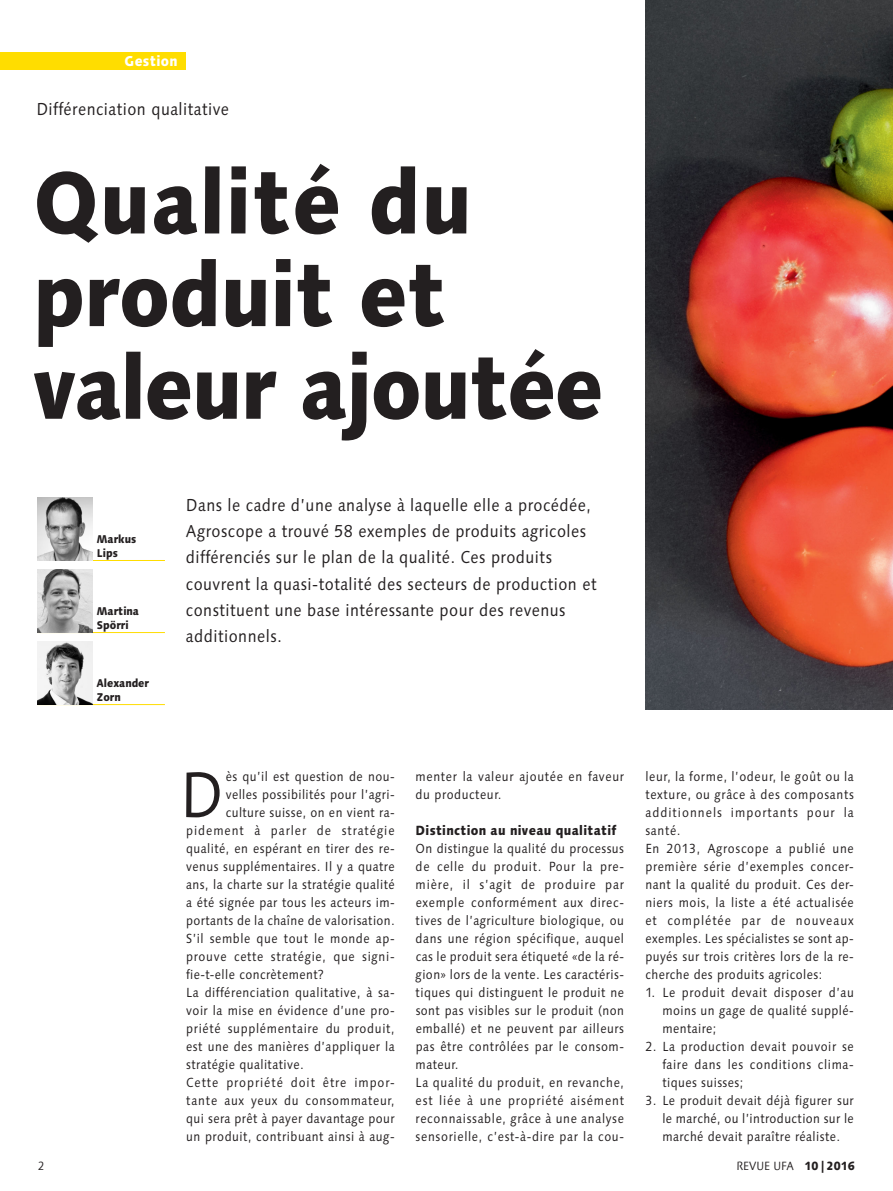
<style>
.page{position:relative;width:893px;height:1191px;background:#fff}
.page>*{position:absolute;margin:0;border:0;box-sizing:border-box;transform-origin:0 0}
.t1{font:800 88.2px/92.6px "Linotype Syntax";letter-spacing:-.01em;color:#231f20;scale:.9 1}
.t2{font:64.2px "Linotype Syntax";color:#231f20;scale:.9 1}
.t3{font:17.25px/26.2px "Linotype Syntax";letter-spacing:.03em;color:#231f20;scale:.9 1}
.t4{font:800 14.25px "Linotype Syntax";letter-spacing:.025em;color:#fff;scale:.9 1}
.t5{font:13.2px/18px "Linotype Syntax";letter-spacing:.045em;color:#231f20;scale:.9 1}
.t6{font:13.2px "Linotype Syntax";letter-spacing:.08em;color:#231f20;scale:.9 1}
.t7{font:800 13.2px "Linotype Syntax";letter-spacing:.025em;color:#231f20;scale:.9 1}
.t8{font:12px "Linotype Syntax";color:#231f20;scale:.9 1}
.t9{font:12px "Linotype Syntax Com";color:#231f20;scale:.9 1}
.t10{font:12px "Linotype Syntax";color:#231f20;scale:.88 1}
.t11{font:12px "Linotype Syntax Com";color:#231f20;scale:.88 1}
.t12{font:800 11.25px/13.5px "Linotype Syntax";color:#231f20;scale:.9 1}
.s1{font-weight:800}
</style>
<div class="page">
<img style="left:645px;top:0;width:248px;height:709px">
<hr style="left:37px;top:560px;width:128px;height:1px;background:#fd0">
<hr style="left:37px;top:632px;width:128px;height:1px;background:#fd0">
<hr style="left:37px;top:704px;width:128px;height:1px;background:#fd0">
<img style="left:37px;top:498px;width:56px;height:62px">
<img style="left:37px;top:570px;width:56px;height:62px">
<img style="left:37px;top:642px;width:56px;height:62px">
<div style="left:0;top:52px;width:186px;height:17px;background:#fd0"></div>
<p class="t4" style="left:124px;top:52px;width:60px">Gestion</p>
<h3 class="t3" style="left:36px;top:96px;width:216px">Différenciation qualitative</h3>
<h1 class="t1" style="left:33px;top:155px;width:635px">Qualité du produit et valeur ajoutée</h1>
<p class="t12" style="left:97px;top:532px;width:45px">Markus<br>Lips</p>
<p class="t12" style="left:97px;top:604px;width:48px">Martina<br>Spörri</p>
<p class="t12" style="left:97px;top:676px;width:60px">Alexander<br>Zorn</p>
<p class="t3" style="left:186px;top:492px;width:458px">Dans le cadre d’une analyse à laquelle elle a procédée, Agroscope a trouvé 58 exemples de produits agricoles différenciés sur le plan de la qualité. Ces produits couvrent la quasi-totalité des secteurs de production et constituent une base intéressante pour des revenus additionnels.</p>
<h2 class="t2" style="left:180px;top:757px;width:50px">D</h2>
<p class="t5" style="left:226px;top:767px;width:189px">ès qu’il est question de nou-</p>
<p class="t5" style="left:226px;top:785px;width:189px">velles possibilités pour l’agri-</p>
<p class="t5" style="left:226px;top:803px;width:189px">culture suisse, on en vient ra-</p>
<p class="t6" style="left:186px;top:822px;width:233px">pidement à parler de stratégie</p>
<p class="t5" style="left:186px;top:839px;width:233px">qualité, en espérant en tirer des re-</p>
<p class="t5" style="left:186px;top:857px;width:233px">venus supplémentaires. Il y a quatre</p>
<p class="t5" style="left:186px;top:875px;width:233px">ans, la charte sur la stratégie qualité</p>
<p class="t5" style="left:186px;top:893px;width:233px">a été signée par tous les acteurs im-</p>
<p class="t5" style="left:186px;top:911px;width:233px">portants de la chaîne de valorisation.</p>
<p class="t5" style="left:186px;top:929px;width:233px">S’il semble que tout le monde ap-</p>
<p class="t5" style="left:186px;top:947px;width:233px">prouve cette stratégie, que signi-</p>
<p class="t5" style="left:186px;top:965px;width:154px">fie-t-elle concrètement?</p>
<p class="t5" style="left:186px;top:983px;width:233px">La différenciation qualitative, à sa-</p>
<p class="t5" style="left:186px;top:1001px;width:233px">voir la mise en évidence d’une pro-</p>
<p class="t5" style="left:186px;top:1019px;width:233px">priété supplémentaire du produit,</p>
<p class="t5" style="left:186px;top:1037px;width:233px">est une des manières d’appliquer la</p>
<p class="t5" style="left:186px;top:1055px;width:132px">stratégie qualitative.</p>
<p class="t6" style="left:186px;top:1075px;width:233px">Cette propriété doit être impor-</p>
<p class="t5" style="left:186px;top:1091px;width:233px">tante aux yeux du consommateur,</p>
<p class="t5" style="left:186px;top:1109px;width:233px">qui sera prêt à payer davantage pour</p>
<p class="t5" style="left:186px;top:1127px;width:233px">un produit, contribuant ainsi à aug-</p>
<p class="t5" style="left:416px;top:767px;width:233px">menter la valeur ajoutée en faveur du producteur.</p>
<p class="t7" style="left:416px;top:822px;width:225px">Distinction au niveau qualitatif</p>
<p class="t5" style="left:416px;top:839px;width:233px">On distingue la qualité du processus de celle du produit. Pour la pre&shy;mière, il s’agit de produire par exemple conformément aux direc&shy;tives de l’agriculture biologique, ou dans une région spécifique, auquel cas le produit sera étiqueté «de la ré&shy;gion» lors de la vente. Les caractéris&shy;tiques qui distinguent le produit ne sont pas visibles sur le produit (non emballé) et ne peuvent par ailleurs pas être contrôlées par le consom&shy;mateur.<br>La qualité du produit, en revanche, est liée à une propriété aisément reconnaissable, grâce à une analyse sensorielle, c’est-à-dire par la cou-</p>
<p class="t5" style="left:645px;top:767px;width:233px">leur, la forme, l’odeur, le goût ou la texture, ou grâce à des composants additionnels importants pour la santé.<br>En 2013, Agroscope a publié une première série d’exemples concer&shy;nant la qualité du produit. Ces der&shy;niers mois, la liste a été actualisée et complétée par de nouveaux exemples. Les spécialistes se sont ap&shy;puyés sur trois critères lors de la re&shy;cherche des produits agricoles:</p>
<p class="t5" style="left:662px;top:983px;width:214px;text-align:justify;text-indent:-17px">1. Le produit devait disposer d’au moins un gage de qualité supplé&shy;mentaire;</p>
<p class="t5" style="left:662px;top:1037px;width:214px;text-align:justify;text-indent:-17px">2. La production devait pouvoir se faire dans les conditions clima&shy;tiques suisses;</p>
<p class="t5" style="left:662px;top:1091px;width:214px;text-align:justify;text-indent:-17px">3. Le produit devait déjà figurer sur le marché, ou l’introduction sur le marché devait paraître réaliste.</p>
<p class="t11" style="left:38px;top:1158px;width:9px">2</p>
<p class="t9" style="left:736px;top:1158px;width:133px">REVUE UFA <span class="s1">10|2016</span></p>
<p class="t10" style="left:37px;top:1160px;width:9px">8</p>
<p class="t8" style="left:735px;top:1160px;width:133px">REVUE UFA <span class="s1">10 | 2016</span></p>
</div>
